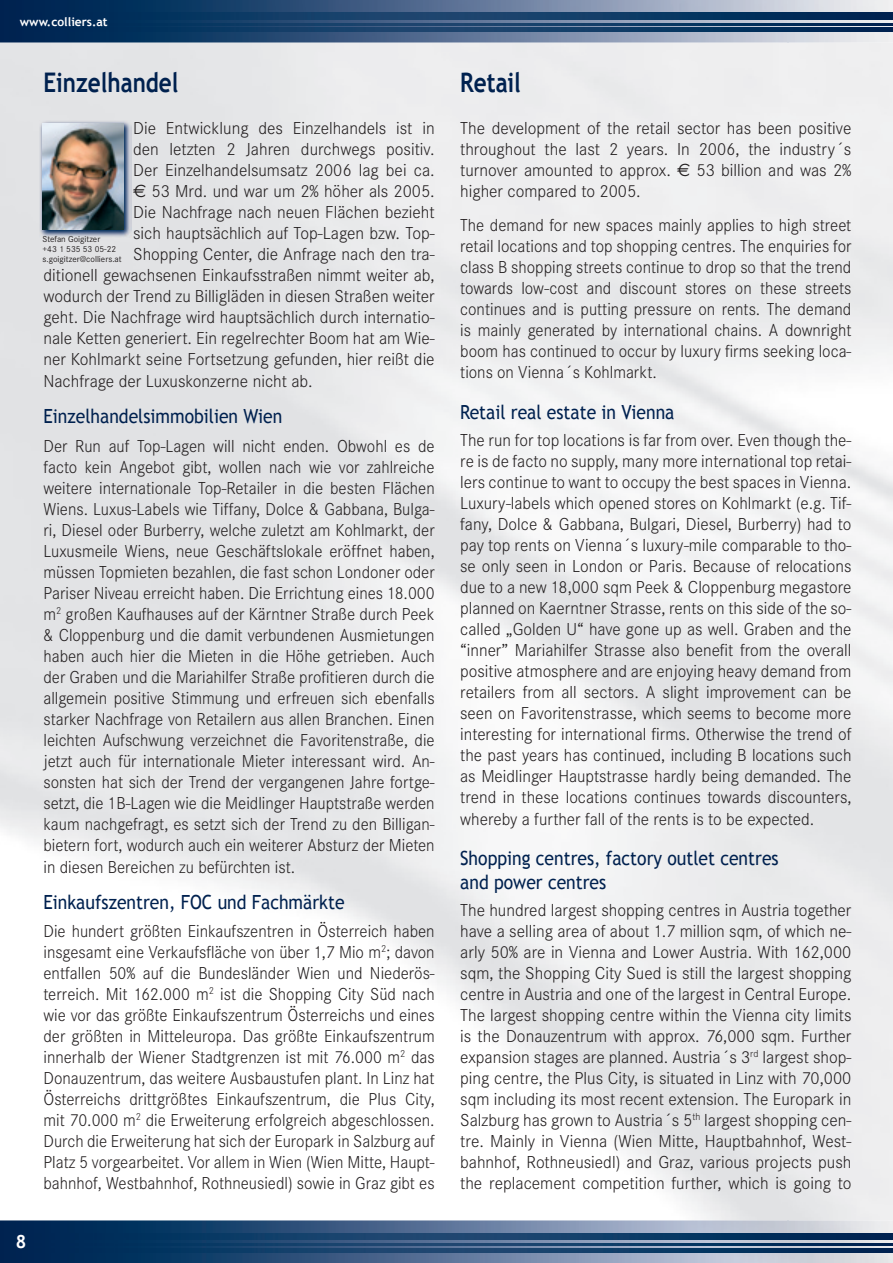
<style>
.page{position:relative;width:893px;height:1263px;background:#fff}
.page>*{position:absolute;margin:0;border:0;box-sizing:border-box;transform-origin:0 0}
.t1{font:700 27px "Trebuchet MS";color:#00214f;scale:.83 1}
.t2{font:19.5px/23.4px "Trebuchet MS";color:#00214f;scale:.9 1}
.t3{font:300 18px/21px "Corporate S";color:#231f20;text-align:justify}
.t4{font:300 18px/21px "Corporate S";color:#231f20;text-align:justify;scale:.95 1}
.t5{font:700 18px "Trebuchet MS";color:#fff}
.t6{font:700 12px "Trebuchet MS";color:#fff}
.t7{font:9px/9.8px "Corporate S";color:#231f20}
.s1{font-family:"Euro Sans";font-weight:400}
</style>
<div class="page">
<img style="left:0;top:0;width:893px;height:1263px">
<img style="left:0;top:13px;width:893px;height:6px">
<img style="left:0;top:23px;width:893px;height:3px">
<img style="left:0;top:28px;width:893px;height:4px">
<img style="left:0;top:1233px;width:893px;height:6px">
<img style="left:0;top:1244px;width:893px;height:2px">
<img style="left:0;top:1248px;width:893px;height:4px">
<img style="left:39px;top:120px;width:92px;height:117px">
<img style="left:43px;top:123px;width:80px;height:106px">
<p class="t6" style="left:20px;top:14px;width:89px">www.colliers.at</p>
<p class="t5" style="left:16px;top:1231px;width:12px">8</p>
<h1 class="t1" style="left:43px;top:66px;width:164px">Einzelhandel</h1>
<p class="t3" style="left:133px;top:118px;width:303px">Die Entwicklung des Einzelhandels ist in</p>
<p class="t3" style="left:133px;top:139px;width:303px">den letzten 2 Jahren durchwegs positiv.</p>
<p class="t3" style="left:133px;top:160px;width:303px">Der Einzelhandelsumsatz 2006 lag bei ca.</p>
<p class="t3" style="left:133px;top:181px;width:303px"><span class="s1">€</span> 53 Mrd. und war um 2% höher als 2005.</p>
<p class="t3" style="left:133px;top:202px;width:303px">Die Nachfrage nach neuen Flächen bezieht</p>
<p class="t3" style="left:133px;top:223px;width:303px">sich hauptsächlich auf Top-Lagen bzw. Top-</p>
<p class="t3" style="left:133px;top:244px;width:303px">Shopping Center, die Anfrage nach den tra-</p>
<p class="t3" style="left:43px;top:265px;width:393px">ditionell gewachsenen Einkaufsstraßen nimmt weiter ab,</p>
<p class="t3" style="left:43px;top:286px;width:393px">wodurch der Trend zu Billigläden in diesen Straßen weiter</p>
<p class="t3" style="left:43px;top:307px;width:393px">geht. Die Nachfrage wird hauptsächlich durch internatio-</p>
<p class="t3" style="left:43px;top:328px;width:393px">nale Ketten generiert. Ein regelrechter Boom hat am Wie-</p>
<p class="t3" style="left:43px;top:349px;width:393px">ner Kohlmarkt seine Fortsetzung gefunden, hier reißt die</p>
<p class="t3" style="left:43px;top:371px;width:271px">Nachfrage der Luxuskonzerne nicht ab.</p>
<p class="t2" style="left:43px;top:405px;width:267px">Einzelhandelsimmobilien Wien</p>
<p class="t4" style="left:43px;top:436px;width:413px">Der Run auf Top-Lagen will nicht enden. Obwohl es de facto kein Angebot gibt, wollen nach wie vor zahlreiche weitere internationale Top-Retailer in die besten Flächen Wiens. Luxus-Labels wie Tiffany, Dolce &amp; Gabbana, Bulga&shy;ri, Diesel oder Burberry, welche zuletzt am Kohlmarkt, der Luxusmeile Wiens, neue Geschäftslokale eröffnet haben, müssen Topmieten bezahlen, die fast schon Londoner oder Pariser Niveau erreicht haben. Die Errichtung eines 18.000 m<sup>2</sup> großen Kaufhauses auf der Kärntner Straße durch Peek &amp; Cloppenburg und die damit verbundenen Ausmietungen haben auch hier die Mieten in die Höhe getrieben. Auch der Graben und die Mariahilfer Straße profitieren durch die allgemein positive Stimmung und erfreuen sich ebenfalls starker Nachfrage von Retailern aus allen Branchen. Einen leichten Aufschwung verzeichnet die Favoritenstraße, die jetzt auch für internationale Mieter interessant wird. An&shy;sonsten hat sich der Trend der vergangenen Jahre fortge&shy;setzt, die 1B-Lagen wie die Meidlinger Hauptstraße werden kaum nachgefragt, es setzt sich der Trend zu den Billigan&shy;bietern fort, wodurch auch ein weiterer Absturz der Mieten in diesen Bereichen zu befürchten ist.</p>
<p class="t2" style="left:43px;top:890px;width:336px">Einkaufszentren, FOC und Fachmärkte</p>
<p class="t4" style="left:43px;top:921px;width:413px">Die hundert größten Einkaufszentren in Österreich haben insgesamt eine Verkaufsfläche von über 1,7 Mio m<sup>2</sup>; davon entfallen 50% auf die Bundesländer Wien und Niederös&shy;terreich. Mit 162.000 m<sup>2</sup> ist die Shopping City Süd nach wie vor das größte Einkaufszentrum Österreichs und eines der größten in Mitteleuropa. Das größte Einkaufszentrum innerhalb der Wiener Stadtgrenzen ist mit 76.000 m<sup>2</sup> das Donauzentrum, das weitere Ausbaustufen plant. In Linz hat Österreichs drittgrößtes Einkaufszentrum, die Plus City, mit 70.000 m<sup>2</sup> die Erweiterung erfolgreich abgeschlossen.<br>Durch die Erweiterung hat sich der Europark in Salzburg auf Platz 5 vorgearbeitet. Vor allem in Wien (Wien Mitte, Haupt&shy;bahnhof, Westbahnhof, Rothneusiedl) sowie in Graz gibt es</p>
<p class="t7" style="left:43px;top:234px;width:81px">Stefan Goigitzer<br>+43 1 535 53 05-22 s.goigitzer@colliers.at</p>
<h1 class="t1" style="left:460px;top:66px;width:75px">Retail</h1>
<p class="t3" style="left:460px;top:118px;width:393px">The development of the retail sector has been positive throughout the last 2 years. In 2006, the industry´s turnover amounted to approx. <span class="s1">€</span> 53 billion and was 2% higher compared to 2005.</p>
<p class="t4" style="left:460px;top:215px;width:413px">The demand for new spaces mainly applies to high street retail locations and top shopping centres. The enquiries for class B shopping streets continue to drop so that the trend towards low-cost and discount stores on these streets continues and is putting pressure on rents. The demand is mainly generated by international chains. A downright boom has continued to occur by luxury firms seeking loca&shy;tions on Vienna´s Kohlmarkt.</p>
<p class="t2" style="left:460px;top:400px;width:240px">Retail real estate in Vienna</p>
<p class="t3" style="left:460px;top:430px;width:393px">The run for top locations is far from over. Even though the&shy;re is de facto no supply, many more international top retai&shy;lers continue to want to occupy the best spaces in Vienna.<br>Luxury-labels which opened stores on Kohlmarkt (e.g. Tif&shy;fany, Dolce &amp; Gabbana, Bulgari, Diesel, Burberry) had to pay top rents on Vienna´s luxury-mile comparable to tho&shy;se only seen in London or Paris. Because of relocations due to a new 18,000 sqm Peek &amp; Cloppenburg megastore planned on Kaerntner Strasse, rents on this side of the so&shy;called „Golden U“ have gone up as well. Graben and the “inner” Mariahilfer Strasse also benefit from the overall positive atmosphere and are enjoying heavy demand from retailers from all sectors. A slight improvement can be seen on Favoritenstrasse, which seems to become more interesting for international firms. Otherwise the trend of the past years has continued, including B locations such as Meidlinger Hauptstrasse hardly being demanded. The trend in these locations continues towards discounters, whereby a further fall of the rents is to be expected.</p>
<p class="t2" style="left:460px;top:847px;width:355px">Shopping centres, factory outlet centres and power centres</p>
<p class="t3" style="left:460px;top:899px;width:393px">The hundred largest shopping centres in Austria together have a selling area of about 1.7 million sqm, of which ne&shy;arly 50% are in Vienna and Lower Austria. With 162,000 sqm, the Shopping City Sued is still the largest shopping centre in Austria and one of the largest in Central Europe.<br>The largest shopping centre within the Vienna city limits is the Donauzentrum with approx. 76,000 sqm. Further expansion stages are planned. Austria´s 3<sup>rd</sup> largest shop&shy;ping centre, the Plus City, is situated in Linz with 70,000 sqm including its most recent extension. The Europark in Salzburg has grown to Austria´s 5<sup>th</sup> largest shopping cen&shy;tre. Mainly in Vienna (Wien Mitte, Hauptbahnhof, West&shy;bahnhof, Rothneusiedl) and Graz, various projects push the replacement competition further, which is going to</p>
</div>
